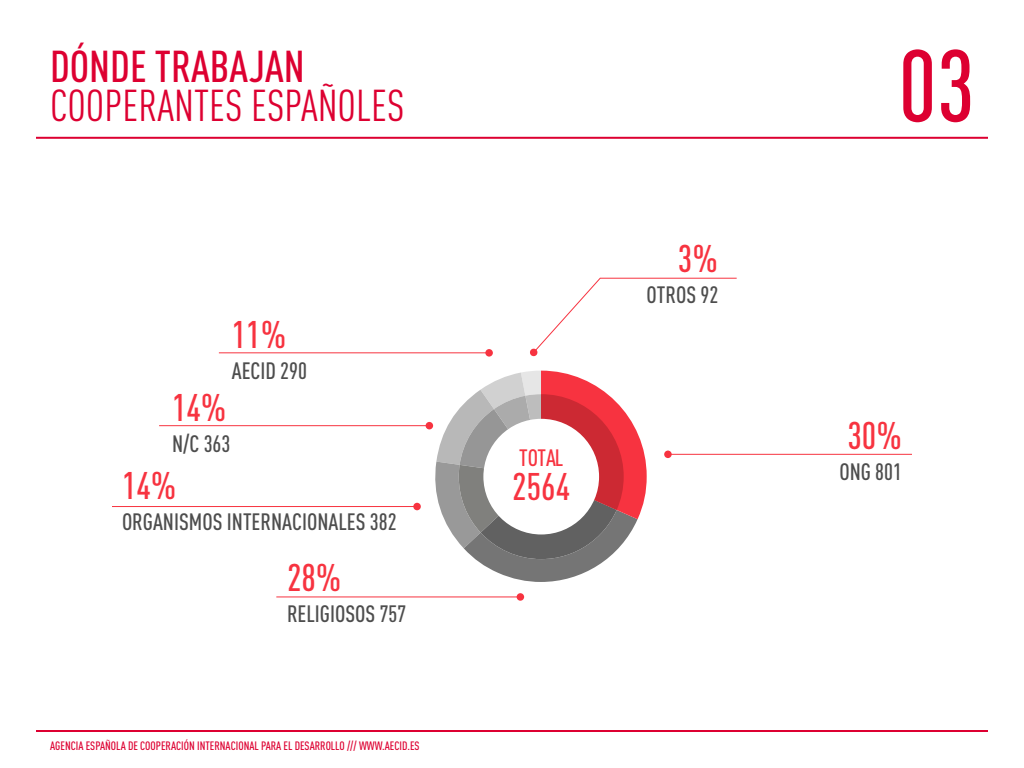
<style>
.page{position:relative;width:1024px;height:768px;background:#fff}
.page>*{position:absolute;margin:0;border:0;box-sizing:border-box;transform-origin:0 0}
.t1{font:500 100.2px "DIN Cond";color:#dd0031}
.t2{font:44px "DIN Cond";color:#dd0031}
.t3{font:500 44px "DIN Cond";color:#dd0031}
.t4{font:500 38px "DIN Cond";color:#f73340}
.t5{font:500 23.4px "DIN Cond";color:#4d4d4d}
.t6{font:500 23.4px "DIN Cond";letter-spacing:-.01em;color:#f73340}
.t7{font:500 12px "DIN Cond";color:#dd0031}
</style>
<div class="page">
<hr style="left:36px;top:137px;width:952px;height:2px;background:#dd0031">
<hr style="left:36px;top:730px;width:952px;height:2px;background:#dd0031">
<svg style="left:432px;top:371px;width:215px;height:211px"></svg>
<div style="left:483px;top:419px;width:116px;height:115px;background:#fff;border-radius:50%"></div>
<hr style="left:668px;top:454px;width:244px;height:1px;background:#f73340">
<div style="left:664px;top:451px;width:8px;height:7px;background:#f73340;border-radius:50%"></div>
<hr style="left:276px;top:596px;width:245px;height:1px;background:#f73340">
<div style="left:517px;top:593px;width:7px;height:8px;background:#f73340;border-radius:50%"></div>
<hr style="left:112px;top:506px;width:305px;height:1px;background:#f73340">
<div style="left:413px;top:503px;width:8px;height:7px;background:#f73340;border-radius:50%"></div>
<hr style="left:159px;top:425px;width:271px;height:1px;background:#f73340">
<div style="left:426px;top:422px;width:7px;height:7px;background:#f73340;border-radius:50%"></div>
<hr style="left:219px;top:352px;width:270px;height:1px;background:#f73340">
<div style="left:485px;top:349px;width:8px;height:8px;background:#f73340;border-radius:50%"></div>
<svg style="left:530px;top:277px;width:207px;height:80px"></svg>
<h2 class="t3" style="left:50px;top:40px;width:256px">DÓNDE TRABAJAN</h2>
<h2 class="t2" style="left:50px;top:80px;width:356px">COOPERANTES ESPAÑOLES</h2>
<h3 class="t4" style="left:232px;top:312px;width:56px">11%</h3>
<h3 class="t5" style="left:232px;top:357px;width:77px">AECID 290</h3>
<h3 class="t4" style="left:172px;top:385px;width:56px">14%</h3>
<h3 class="t5" style="left:172px;top:429px;width:60px">N/C 363</h3>
<h3 class="t4" style="left:122px;top:463px;width:56px">14%</h3>
<h3 class="t5" style="left:122px;top:508px;width:276px">ORGANISMOS INTERNACIONALES 382</h3>
<h3 class="t4" style="left:287px;top:555px;width:56px">28%</h3>
<h3 class="t5" style="left:287px;top:600px;width:121px">RELIGIOSOS 757</h3>
<p class="t7" style="left:50px;top:738px;width:371px">AGENCIA ESPAÑOLA DE COOPERACIÓN INTERNACIONAL PARA EL DESARROLLO /// WWW.AECID.ES</p>
<h3 class="t6" style="left:519px;top:444px;width:46px">TOTAL</h3>
<h3 class="t4" style="left:512px;top:464px;width:59px">2564</h3>
<h3 class="t4" style="left:678px;top:236px;width:42px">3%</h3>
<h3 class="t5" style="left:647px;top:281px;width:73px">OTROS 92</h3>
<h1 class="t1" style="left:899px;top:26px;width:78px">03</h1>
<h3 class="t4" style="left:847px;top:413px;width:56px">30%</h3>
<h3 class="t5" style="left:839px;top:458px;width:64px">ONG 801</h3>
</div>
